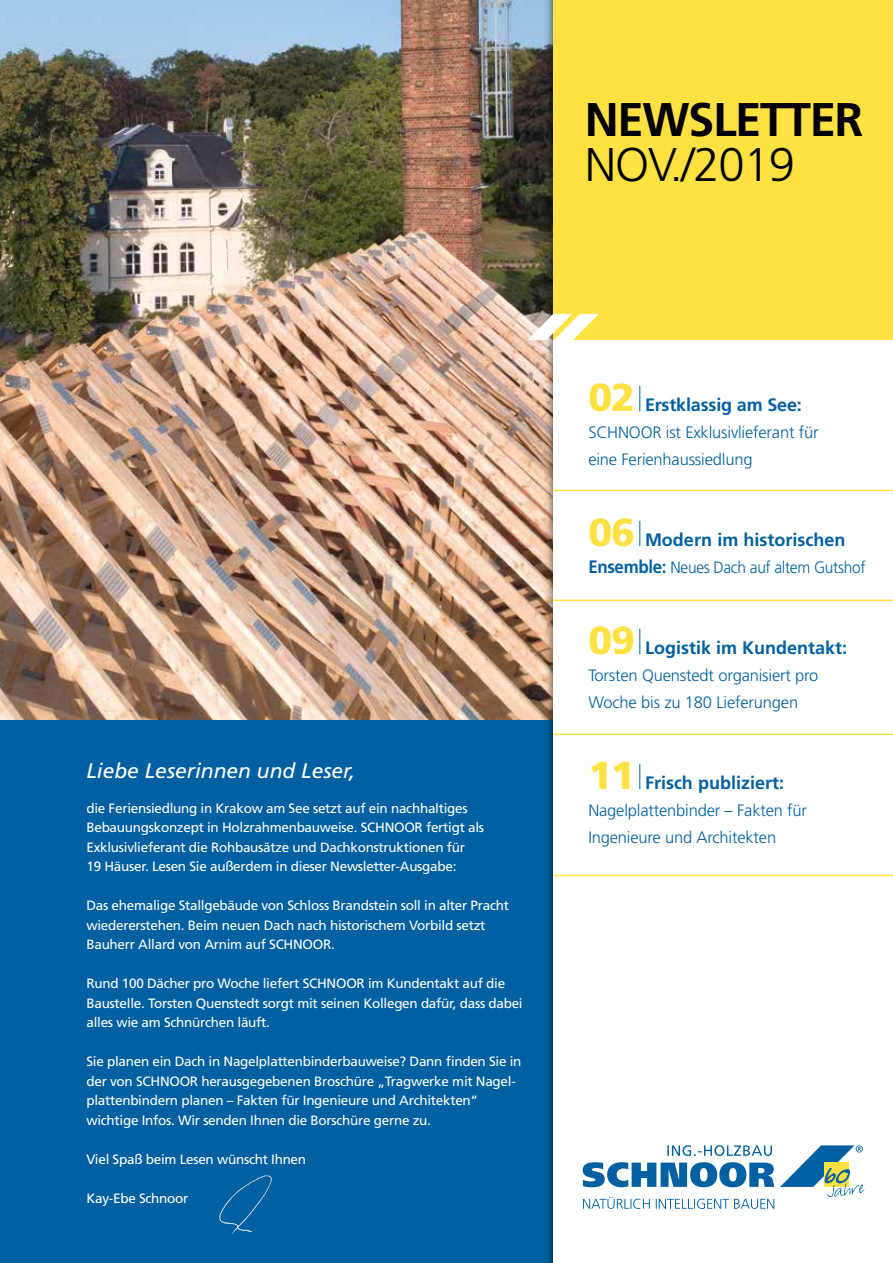
<style>
.page{position:relative;width:893px;height:1263px;background:#fff}
.page>*{position:absolute;margin:0;border:0;box-sizing:border-box;transform-origin:0 0}
.t1{font:700 47.25px "Frutiger";letter-spacing:-.03em;color:#000}
.t2{font:300 47.25px "Frutiger";letter-spacing:-.025em;color:#000}
.t3{font:italic 21px "Frutiger";color:#fff}
.t4{font:700 18px "Frutiger";color:#0060a1}
.t5{font:300 16.5px/27px "Frutiger";letter-spacing:-.01em;color:#0060a1}
.t6{font:300 16.5px "Frutiger";letter-spacing:-.01em;color:#0060a1;scale:.94 1}
.t7{font:13.5px/19.5px "Frutiger";letter-spacing:-.02em;color:#fff}
.s1{font-weight:900;font-size:39px;color:#ffe142}
.s2{font-weight:700;font-size:18px}
</style>
<div class="page">
<img style="left:0;top:0;width:544px;height:721px">
<div style="left:0;top:721px;width:893px;height:542px;background:#0060a1"></div>
<div style="left:544px;top:0;width:349px;height:1263px;background:#000;opacity:.75"></div>
<div style="left:553px;top:0;width:340px;height:340px;background:#ffe142"></div>
<div style="left:553px;top:340px;width:340px;height:923px;background:#fff"></div>
<svg style="left:639px;top:386px;width:1px;height:25px"></svg>
<svg style="left:639px;top:521px;width:1px;height:25px"></svg>
<svg style="left:639px;top:629px;width:1px;height:25px"></svg>
<svg style="left:639px;top:764px;width:1px;height:25px"></svg>
<svg style="left:527px;top:314px;width:72px;height:26px"></svg>
<img style="left:219px;top:1175px;width:53px;height:59px">
<hr style="left:553px;top:490px;width:340px;height:1px;background:#ffe142">
<hr style="left:553px;top:600px;width:340px;height:1px;background:#ffe142">
<hr style="left:553px;top:733px;width:340px;height:2px;background:#ffe142">
<hr style="left:553px;top:875px;width:340px;height:1px;background:#ffe142">
<svg style="left:583px;top:1162px;width:191px;height:25px"></svg>
<svg style="left:667px;top:1145px;width:105px;height:11px"></svg>
<svg style="left:780px;top:1145px;width:85px;height:53px"></svg>
<svg style="left:583px;top:1197px;width:191px;height:12px"></svg>
<h1 class="t1" style="left:585px;top:91px;width:280px">NEWSLETTER</h1>
<h1 class="t2" style="left:585px;top:138px;width:212px">NOV./2019</h1>
<h2 class="t3" style="left:86px;top:758px;width:270px">Liebe Leserinnen und Leser,</h2>
<p class="t7" style="left:86px;top:798px;width:399px">die Feriensiedlung in Krakow am See setzt auf ein nachhaltiges Bebauungskonzept in Holzrahmenbauweise. SCHNOOR fertigt als Exklusivlieferant die Rohbausätze und Dachkonstruktionen für<br>19 Häuser. Lesen Sie außerdem in dieser Newsletter-Ausgabe:</p>
<p class="t7" style="left:86px;top:896px;width:424px">Das ehemalige Stallgebäude von Schloss Brandstein soll in alter Pracht wiedererstehen. Beim neuen Dach nach historischem Vorbild setzt<br>Bauherr Allard von Arnim auf SCHNOOR.</p>
<p class="t7" style="left:86px;top:974px;width:438px">Rund 100 Dächer pro Woche liefert SCHNOOR im Kundentakt auf die<br>Baustelle. Torsten Quenstedt sorgt mit seinen Kollegen dafür, dass dabei alles wie am Schnürchen läuft.</p>
<p class="t7" style="left:86px;top:1052px;width:437px">Sie planen ein Dach in Nagelplattenbinderbauweise? Dann finden Sie in der von SCHNOOR herausgegebenen Broschüre „Tragwerke mit Nagel&shy;plattenbindern planen – Fakten für Ingenieure und Architekten“ wichtige Infos. Wir senden Ihnen die Borschüre gerne zu.</p>
<p class="t7" style="left:86px;top:1149px;width:221px">Viel Spaß beim Lesen wünscht Ihnen</p>
<p class="t7" style="left:86px;top:1188px;width:103px">Kay-Ebe Schnoor</p>
<h3 class="t4" style="left:588px;top:394px;width:215px"><span class="s1">02</span> Erstklassig am See:</h3>
<p class="t5" style="left:588px;top:418px;width:232px">SCHNOOR ist Exklusivlieferant für eine Ferienhaussiedlung</p>
<h3 class="t4" style="left:588px;top:529px;width:258px"><span class="s1">06</span> Modern im historischen</h3>
<p class="t6" style="left:588px;top:558px;width:296px"><span class="s2">Ensemble:</span> Neues Dach auf altem Gutshof</p>
<h3 class="t4" style="left:588px;top:637px;width:260px"><span class="s1">09</span> Logistik im Kundentakt:</h3>
<p class="t5" style="left:588px;top:661px;width:232px">Torsten Quenstedt organisiert pro<br>Woche bis zu 180 Lieferungen</p>
<h3 class="t4" style="left:588px;top:772px;width:197px"><span class="s1">11</span> Frisch publiziert:</h3>
<p class="t5" style="left:588px;top:796px;width:220px">Nagelplattenbinder – Fakten für<br>Ingenieure und Architekten</p>
</div>
